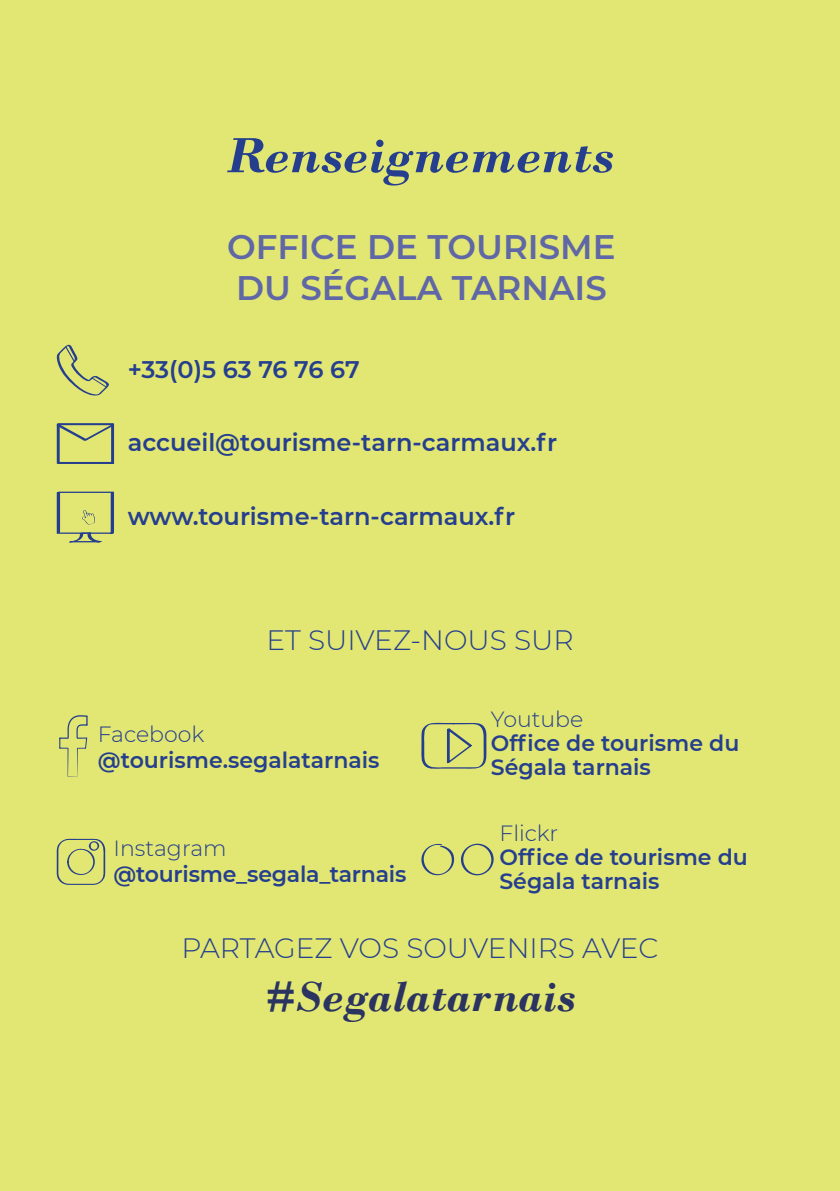
<style>
.page{position:relative;width:840px;height:1191px;background:#fff}
.page>*{position:absolute;margin:0;border:0;box-sizing:border-box;transform-origin:0 0}
.t1{font:italic 700 52px "Bodoni";color:#253f8e}
.t2{font:italic 700 44px "Bodoni";color:#2b3361}
.t3{font:600 34px "Montserrat";color:#5f67a6}
.t4{font:300 28px "Montserrat";color:#253f8e}
.t5{font:600 24px "Montserrat";color:#253f8e}
.t6{font:600 22px "Montserrat";color:#253f8e}
.t7{font:300 22px "Montserrat";color:#253f8e}
</style>
<div class="page">
<div style="left:0;top:0;width:839px;height:1191px;background:#e2e672"></div>
<svg style="left:56px;top:344px;width:53px;height:52px"></svg>
<svg style="left:57px;top:491px;width:57px;height:51px"></svg>
<svg style="left:56px;top:423px;width:58px;height:41px"></svg>
<svg style="left:57px;top:838px;width:48px;height:47px"></svg>
<svg style="left:421px;top:843px;width:33px;height:33px"></svg>
<svg style="left:461px;top:843px;width:33px;height:32px"></svg>
<svg style="left:421px;top:722px;width:65px;height:47px"></svg>
<svg style="left:59px;top:715px;width:28px;height:61px"></svg>
<p class="t1" style="left:226px;top:124px;width:389px">Renseignements</p>
<p class="t3" style="left:227px;top:223px;width:389px">OFFICE DE TOURISME</p>
<p class="t3" style="left:236px;top:264px;width:372px">DU SÉGALA TARNAIS</p>
<p class="t5" style="left:128px;top:352px;width:233px">+33(0)5 63 76 76 67</p>
<p class="t5" style="left:128px;top:426px;width:431px">accueil@tourisme-tarn-carmaux.fr</p>
<p class="t5" style="left:128px;top:499px;width:389px">www.tourisme-tarn-carmaux.fr</p>
<p class="t4" style="left:266px;top:621px;width:308px">ET SUIVEZ-NOUS SUR</p>
<p class="t7" style="left:98px;top:719px;width:108px">Facebook</p>
<p class="t6" style="left:98px;top:745px;width:283px">@tourisme.segalatarnais</p>
<p class="t7" style="left:113px;top:833px;width:115px">Instagram</p>
<p class="t6" style="left:113px;top:858px;width:294px">@tourisme_segala_tarnais</p>
<p class="t7" style="left:490px;top:704px;width:94px">Youtube</p>
<p class="t6" style="left:490px;top:727px;width:250px">Office de tourisme du</p>
<p class="t6" style="left:490px;top:751px;width:161px">Ségala tarnais</p>
<p class="t7" style="left:499px;top:818px;width:60px">Flickr</p>
<p class="t6" style="left:499px;top:841px;width:250px">Office de tourisme du</p>
<p class="t6" style="left:499px;top:865px;width:161px">Ségala tarnais</p>
<p class="t4" style="left:181px;top:929px;width:478px">PARTAGEZ VOS SOUVENIRS AVEC</p>
<p class="t2" style="left:264px;top:970px;width:312px">#Segalatarnais</p>
</div>
